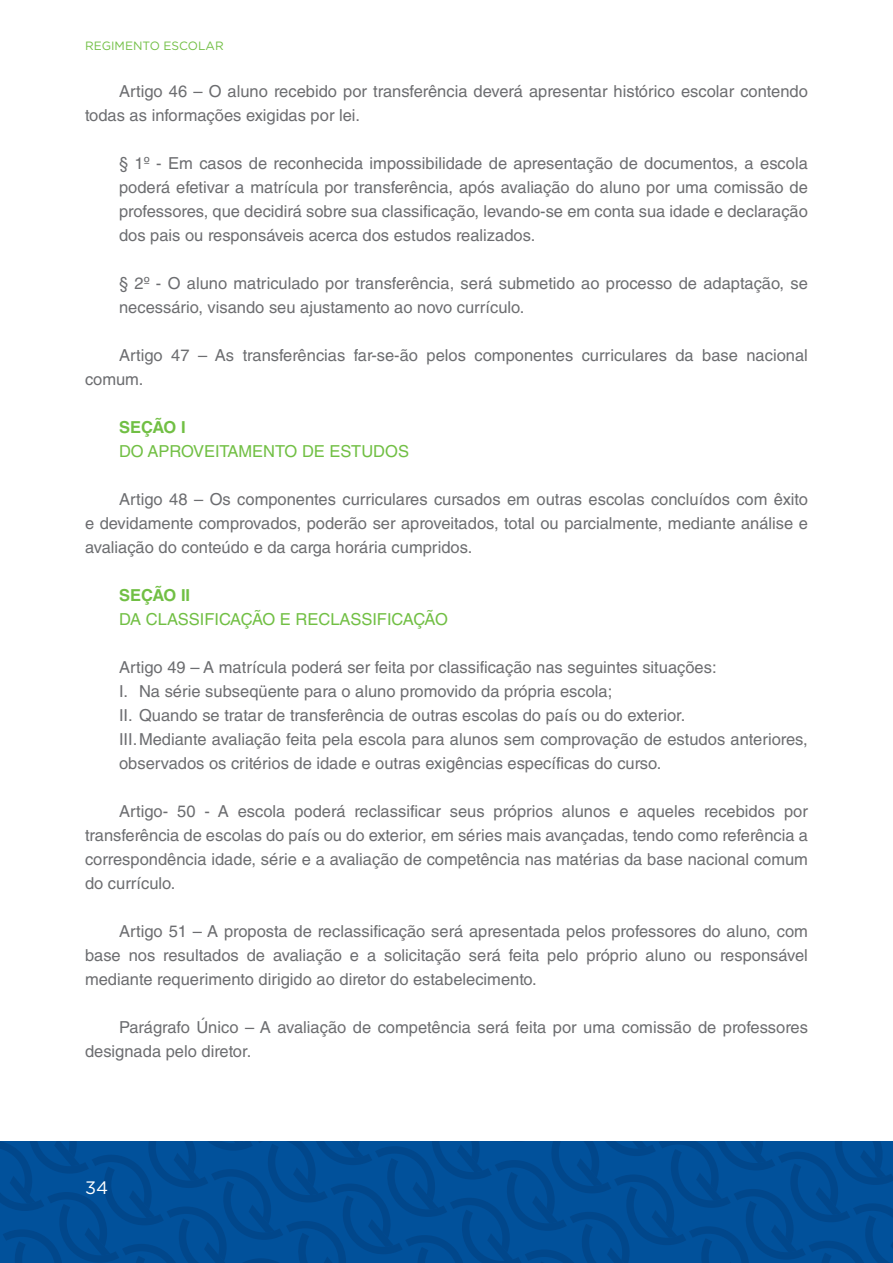
<style>
.page{position:relative;width:893px;height:1263px;background:#fff}
.page>*{position:absolute;margin:0;border:0;box-sizing:border-box;transform-origin:0 0}
.t1{font:18px "Gotham";color:#fff}
.t2{font:16.5px/24px "Helvetica LT Std";color:#6c6d70}
.t3{font:16.5px "Helvetica LT Std";color:#71bf44}
.t4{font:700 16.5px "Helvetica LT Std";color:#71bf44}
.t5{font:12px "Gotham";color:#71bf44}
</style>
<div class="page">
<svg style="left:0;top:1141px;width:893px;height:122px;background:#014d95"></svg>
<p class="t5" style="left:85px;top:38px;width:140px">REGIMENTO ESCOLAR</p>
<p class="t2" style="left:85px;top:79px;width:724px;text-indent:34px">Artigo 46 – O aluno recebido por transferência deverá apresentar histórico escolar contendo todas as informações exigidas por lei.</p>
<p class="t2" style="left:119px;top:151px;width:690px;text-align:justify">§ 1º - Em casos de reconhecida impossibilidade de apresentação de documentos, a escola poderá efetivar a matrícula por transferência, após avaliação do aluno por uma comissão de professores, que decidirá sobre sua classificação, levando-se em conta sua idade e declaração dos pais ou responsáveis acerca dos estudos realizados.</p>
<p class="t2" style="left:119px;top:271px;width:690px">§ 2º - O aluno matriculado por transferência, será submetido ao processo de adaptação, se necessário, visando seu ajustamento ao novo currículo.</p>
<p class="t2" style="left:85px;top:343px;width:724px;text-indent:34px">Artigo 47 – As transferências far-se-ão pelos componentes curriculares da base nacional comum.</p>
<p class="t4" style="left:119px;top:417px;width:68px">SEÇÃO I</p>
<p class="t3" style="left:119px;top:442px;width:291px">DO APROVEITAMENTO DE ESTUDOS</p>
<p class="t2" style="left:85px;top:487px;width:724px;text-align:justify;text-indent:34px">Artigo 48 – Os componentes curriculares cursados em outras escolas concluídos com êxito e devidamente comprovados, poderão ser aproveitados, total ou parcialmente, mediante análise e avaliação do conteúdo e da carga horária cumpridos.</p>
<p class="t4" style="left:119px;top:585px;width:73px">SEÇÃO II</p>
<p class="t3" style="left:119px;top:610px;width:330px">DA CLASSIFICAÇÃO E RECLASSIFICAÇÃO</p>
<p class="t2" style="left:119px;top:655px;width:690px">Artigo 49 – A matrícula poderá ser feita por classificação nas seguintes situações:<br>I. Na série subseqüente para o aluno promovido da própria escola;<br>II. Quando se tratar de transferência de outras escolas do país ou do exterior.<br>III. Mediante avaliação feita pela escola para alunos sem comprovação de estudos anteriores, observados os critérios de idade e outras exigências específicas do curso.</p>
<p class="t2" style="left:85px;top:799px;width:724px;text-align:justify;text-indent:34px">Artigo- 50 - A escola poderá reclassificar seus próprios alunos e aqueles recebidos por transferência de escolas do país ou do exterior, em séries mais avançadas, tendo como referência a correspondência idade, série e a avaliação de competência nas matérias da base nacional comum do currículo.</p>
<p class="t2" style="left:85px;top:919px;width:724px;text-align:justify;text-indent:34px">Artigo 51 – A proposta de reclassificação será apresentada pelos professores do aluno, com base nos resultados de avaliação e a solicitação será feita pelo próprio aluno ou responsável mediante requerimento dirigido ao diretor do estabelecimento.</p>
<p class="t2" style="left:85px;top:1015px;width:724px;text-indent:34px">Parágrafo Único – A avaliação de competência será feita por uma comissão de professores designada pelo diretor.</p>
<p class="t1" style="left:85px;top:1176px;width:25px">34</p>
</div>
